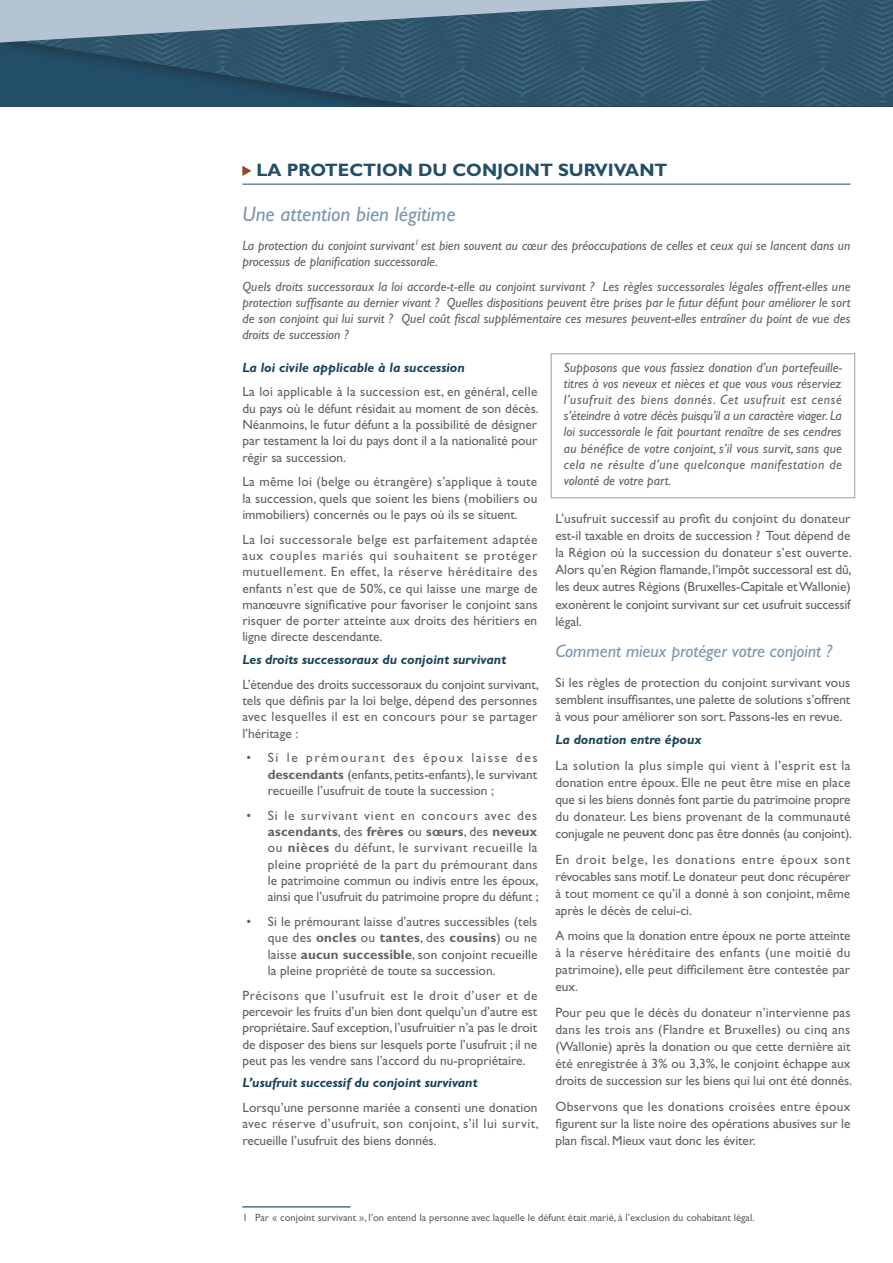
<style>
.page{position:relative;width:893px;height:1263px;background:#fff}
.page>*{position:absolute;margin:0;border:0;box-sizing:border-box;transform-origin:0 0}
.t1{font:italic 21px "Gill Sans Std";color:#7e97ad}
.t2{font:italic 18px "Gill Sans Std";letter-spacing:-.005em;color:#7e97ad}
.t3{font:700 18px "Gill Sans Std";color:#224e68}
.t4{font:13.5px/16.4px "Gill Sans Std";color:#636366;text-align:justify}
.t5{font:italic 13.5px/16.2px "Gill Sans Std";color:#636366;text-align:justify}
.t6{font:13.5px/16.4px "Gill Sans Std";letter-spacing:.02em;color:#636366}
.t7{font:italic 700 13.5px "Gill Sans Std";color:#1a435b}
.t8{font:10.5px "Gill Sans Std";color:#636366}
.s1{font-weight:700}
</style>
<div class="page">
<img style="left:0;top:0;width:893px;height:106px">
<svg style="left:0;top:0;width:714px;height:43px"></svg>
<hr style="left:242px;top:184px;width:608px;height:1px;background:#224e68">
<svg style="left:242px;top:166px;width:10px;height:10px"></svg>
<hr style="left:242px;top:1206px;width:108px;height:1px;background:#4d7089">
<div style="left:551px;top:353px;width:304px;height:145px;border:1px solid #9d9fa2"></div>
<h2 class="t3" style="left:257px;top:159px;width:412px">LA PROTECTION DU CONJOINT SURVIVANT</h2>
<h1 class="t1" style="left:242px;top:202px;width:215px">Une attention bien légitime</h1>
<p class="t5" style="left:242px;top:237px;width:610px">La protection du conjoint survivant<sup>1</sup> est bien souvent au cœur des préoccupations de celles et ceux qui se lancent dans un processus de planification successorale.</p>
<p class="t5" style="left:242px;top:278px;width:610px">Quels droits successoraux la loi accorde-t-elle au conjoint survivant ? Les règles successorales légales offrent-elles une protection suffisante au dernier vivant ? Quelles dispositions peuvent être prises par le futur défunt pour améliorer le sort de son conjoint qui lui survit ? Quel coût fiscal supplémentaire ces mesures peuvent-elles entraîner du point de vue des droits de succession ?</p>
<p class="t7" style="left:242px;top:359px;width:224px">La loi civile applicable à la succession</p>
<p class="t4" style="left:242px;top:384px;width:298px">La loi applicable à la succession est, en général, celle du pays où le défunt résidait au moment de son décès.<br>Néanmoins, le futur défunt a la possibilité de désigner par testament la loi du pays dont il a la nationalité pour régir sa succession.</p>
<p class="t4" style="left:242px;top:474px;width:296px">La même loi (belge ou étrangère) s’applique à toute la succession, quels que soient les biens (mobiliers ou immobiliers) concernés ou le pays où ils se situent.</p>
<p class="t4" style="left:242px;top:531px;width:297px">La loi successorale belge est parfaitement adaptée aux couples mariés qui souhaitent se protéger mutuellement. En effet, la réserve héréditaire des enfants n’est que de 50%, ce qui laisse une marge de manœuvre significative pour favoriser le conjoint sans risquer de porter atteinte aux droits des héritiers en ligne directe descendante.</p>
<p class="t7" style="left:242px;top:651px;width:265px">Les droits successoraux du conjoint survivant</p>
<p class="t4" style="left:242px;top:676px;width:298px">L’étendue des droits successoraux du conjoint survivant, tels que définis par la loi belge, dépend des personnes avec lesquelles il est en concours pour se partager l’héritage :</p>
<p class="t4" style="left:268px;top:750px;width:271px;text-indent:-21px">• Si le prémourant des époux laisse des <span class="s1">descendants</span> (enfants, petits-enfants), le survivant recueille l’usufruit de toute la succession ;</p>
<p class="t6" style="left:268px;top:807px;width:272px;text-indent:-21px">• Si le survivant vient en concours avec des <span class="s1">ascendants</span>, des <span class="s1">frères</span> ou <span class="s1">sœurs</span>, des <span class="s1">neveux </span>ou <span class="s1">nièces</span> du défunt, le survivant recueille la pleine propriété de la part du prémourant dans le patrimoine commun ou indivis entre les époux, ainsi que l’usufruit du patrimoine propre du défunt ;</p>
<p class="t4" style="left:268px;top:913px;width:271px;text-indent:-21px">• Si le prémourant laisse d’autres successibles (tels que des <span class="s1">oncles</span> ou <span class="s1">tantes</span>, des <span class="s1">cousins</span>) ou ne laisse <span class="s1">aucun successible</span>, son conjoint recueille la pleine propriété de toute sa succession.</p>
<p class="t4" style="left:242px;top:987px;width:297px">Précisons que l’usufruit est le droit d’user et de percevoir les fruits d’un bien dont quelqu’un d’autre est propriétaire. Sauf exception, l’usufruitier n’a pas le droit de disposer des biens sur lesquels porte l’usufruit ; il ne peut pas les vendre sans l’accord du nu-propriétaire.</p>
<p class="t7" style="left:242px;top:1075px;width:237px">L’usufruit successif du conjoint survivant</p>
<p class="t4" style="left:242px;top:1099px;width:298px">Lorsqu’une personne mariée a consenti une donation avec réserve d’usufruit, son conjoint, s’il lui survit, recueille l’usufruit des biens donnés.</p>
<p class="t5" style="left:564px;top:359px;width:280px">Supposons que vous fassiez donation d’un portefeuille&shy;titres à vos neveux et nièces et que vous vous réserviez l’usufruit des biens donnés. Cet usufruit est censé s’éteindre à votre décès puisqu’il a un caractère viager. La loi successorale le fait pourtant renaître de ses cendres au bénéfice de votre conjoint, s’il vous survit, sans que cela ne résulte d’une quelconque manifestation de volonté de votre part.</p>
<p class="t4" style="left:555px;top:510px;width:298px;line-height:17.1px">L’usufruit successif au profit du conjoint du donateur est-il taxable en droits de succession ? Tout dépend de la Région où la succession du donateur s’est ouverte.<br>Alors qu’en Région flamande, l’impôt successoral est dû, les deux autres Régions (Bruxelles-Capitale et Wallonie) exonèrent le conjoint survivant sur cet usufruit successif légal.</p>
<h2 class="t2" style="left:555px;top:641px;width:279px">Comment mieux protéger votre conjoint ?</h2>
<p class="t4" style="left:555px;top:674px;width:296px;line-height:17.1px">Si les règles de protection du conjoint survivant vous semblent insuffisantes, une palette de solutions s’offrent à vous pour améliorer son sort. Passons-les en revue.</p>
<p class="t7" style="left:555px;top:732px;width:148px">La donation entre époux</p>
<p class="t4" style="left:555px;top:757px;width:298px;line-height:17.1px">La solution la plus simple qui vient à l’esprit est la donation entre époux. Elle ne peut être mise en place que si les biens donnés font partie du patrimoine propre du donateur. Les biens provenant de la communauté conjugale ne peuvent donc pas être donnés (au conjoint).</p>
<p class="t4" style="left:555px;top:851px;width:296px;line-height:17.1px">En droit belge, les donations entre époux sont révocables sans motif. Le donateur peut donc récupérer à tout moment ce qu’il a donné à son conjoint, même après le décès de celui-ci.</p>
<p class="t4" style="left:555px;top:927px;width:297px;line-height:17.1px">A moins que la donation entre époux ne porte atteinte à la réserve héréditaire des enfants (une moitié du patrimoine), elle peut difficilement être contestée par eux.</p>
<p class="t4" style="left:555px;top:1004px;width:298px;line-height:17.1px;text-align:left">Pour peu que le décès du donateur n’intervienne pas dans les trois ans (Flandre et Bruxelles) ou cinq ans (Wallonie) après la donation ou que cette dernière ait été enregistrée à 3% ou 3,3%, le conjoint échappe aux droits de succession sur les biens qui lui ont été donnés.</p>
<p class="t4" style="left:555px;top:1098px;width:297px;line-height:17.1px">Observons que les donations croisées entre époux figurent sur la liste noire des opérations abusives sur le plan fiscal. Mieux vaut donc les éviter.</p>
<p class="t8" style="left:242px;top:1211px;width:514px">1 Par « conjoint survivant », l’on entend la personne avec laquelle le défunt était marié, à l’exclusion du cohabitant légal.</p>
</div>
